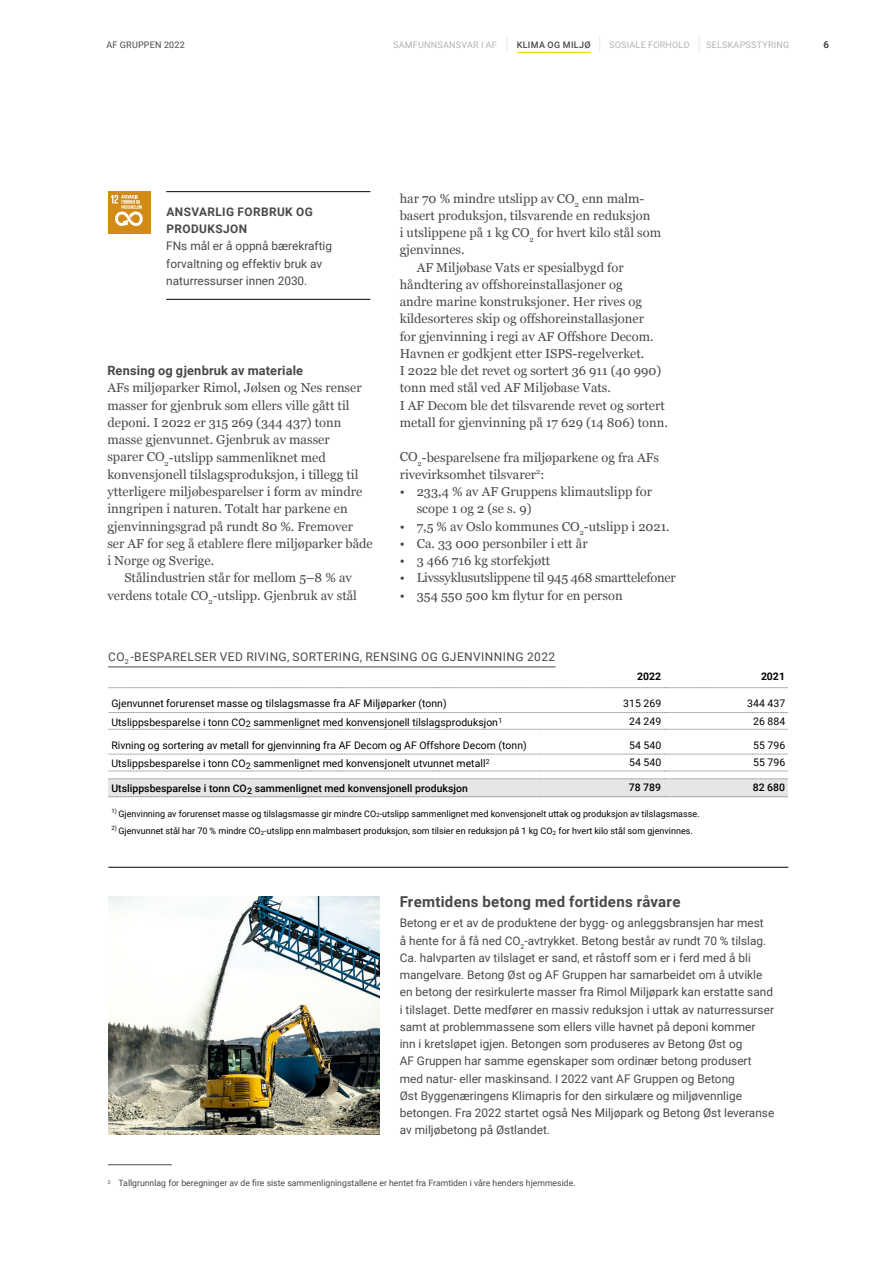
<style>
.page{position:relative;width:893px;height:1263px;background:#fff}
.page>*{position:absolute;margin:0;border:0;box-sizing:border-box;transform-origin:0 0}
.t1{font:700 15px "Roboto";letter-spacing:.02em;color:#484847}
.t2{font:12.9px/17.2px "Georgia";color:#494948}
.t3{font:12.9px "Georgia";letter-spacing:-.02em;color:#494948}
.t4{font:700 12.75px "Roboto";letter-spacing:.015em;color:#484847}
.t5{font:12px "Roboto";letter-spacing:.035em;color:#494948}
.t6{font:11.85px/17.2px "Roboto";color:#494948}
.t7{font:700 11.85px/17.2px "Roboto";letter-spacing:.035em;color:#494948}
.t8{font:10.5px "Roboto";color:#000}
.t9{font:500 10.5px "Roboto";color:#000}
.t10{font:700 10.5px "Roboto";letter-spacing:-.005em;color:#000}
.t11{font:700 9.75px "Roboto";color:#484847}
.t12{font:9px "Roboto";color:#000}
.t13{font:9px "Roboto";letter-spacing:.025em;color:#b1b2b3}
.t14{font:9px "Roboto";letter-spacing:.025em;color:#494948}
.t15{font:500 9px "Roboto";letter-spacing:.035em;color:#484847}
.t16{font:8.7px "Roboto";color:#484847}
.t17{font:7.05px "Roboto";color:#494948}
.s1{font-size:6px}
</style>
<div class="page">
<svg style="left:699px;top:35px;width:1px;height:18px"></svg>
<svg style="left:599px;top:35px;width:1px;height:18px"></svg>
<svg style="left:506px;top:36px;width:2px;height:17px"></svg>
<img style="left:108px;top:896px;width:271px;height:238px">
<hr style="left:108px;top:867px;width:680px;height:1px;background:#000">
<div style="left:108px;top:191px;width:42px;height:43px;background:#d18b16"></div>
<svg style="left:111px;top:195px;width:32px;height:31px"></svg>
<hr style="left:166px;top:191px;width:204px;height:1px;background:#000">
<hr style="left:166px;top:299px;width:204px;height:1px;background:#000">
<hr style="left:108px;top:1164px;width:64px;height:1px;background:#494948">
<svg style="left:109px;top:687px;width:679px;height:1px"></svg>
<svg style="left:109px;top:712px;width:679px;height:1px"></svg>
<svg style="left:109px;top:729px;width:679px;height:1px"></svg>
<svg style="left:109px;top:754px;width:679px;height:1px"></svg>
<svg style="left:109px;top:771px;width:679px;height:1px"></svg>
<div style="left:109px;top:779px;width:432px;height:17px;background:#e6e6e6"></div>
<div style="left:541px;top:779px;width:123px;height:17px;background:#e6e6e6"></div>
<div style="left:664px;top:779px;width:124px;height:17px;background:#e6e6e6"></div>
<svg style="left:109px;top:778px;width:679px;height:1px"></svg>
<svg style="left:109px;top:796px;width:679px;height:1px"></svg>
<hr style="left:108px;top:666px;width:448px;height:1px;background:#484847">
<hr style="left:517px;top:52px;width:74px;height:1px;background:#ffd900">
<p class="t14" style="left:106px;top:38px;width:80px">AF GRUPPEN 2022</p>
<p class="t13" style="left:609px;top:38px;width:82px">SOSIALE FORHOLD</p>
<p class="t13" style="left:706px;top:38px;width:85px">SELSKAPSSTYRING</p>
<p class="t11" style="left:823px;top:37px;width:7px">6</p>
<p class="t13" style="left:393px;top:38px;width:105px">SAMFUNNSANSVAR I AF</p>
<p class="t15" style="left:517px;top:38px;width:75px">KLIMA OG MILJØ</p>
<p class="t7" style="left:166px;top:202px;width:148px">ANSVARLIG FORBRUK OG<br>PRODUKSJON</p>
<p class="t6" style="left:166px;top:237px;width:167px">FNs mål er å oppnå bærekraftig forvaltning og effektiv bruk av naturressurser innen 2030.</p>
<p class="t4" style="left:107px;top:362px;width:197px">Rensing og gjenbruk av materiale</p>
<p class="t2" style="left:107px;top:379px;width:256px">AFs miljøparker Rimol, Jølsen og Nes renser</p>
<p class="t2" style="left:107px;top:396px;width:244px">masser for gjenbruk som ellers ville gått til</p>
<p class="t2" style="left:107px;top:413px;width:236px">deponi. I 2022 er 315 269 (344 437) tonn</p>
<p class="t2" style="left:107px;top:431px;width:224px">masse gjenvunnet. Gjenbruk av masser</p>
<p class="t2" style="left:107px;top:448px;width:220px">sparer CO<sub>2</sub>-utslipp sammenliknet med</p>
<p class="t2" style="left:107px;top:465px;width:252px">konvensjonell tilslagsproduksjon, i tillegg til</p>
<p class="t2" style="left:107px;top:482px;width:257px">ytterligere miljøbesparelser i form av mindre</p>
<p class="t2" style="left:107px;top:500px;width:242px">inngripen i naturen. Totalt har parkene en</p>
<p class="t2" style="left:107px;top:517px;width:247px">gjenvinningsgrad på rundt 80 %. Fremover</p>
<p class="t2" style="left:107px;top:534px;width:267px">ser AF for seg å etablere flere miljøparker både</p>
<p class="t2" style="left:107px;top:551px;width:108px">i Norge og Sverige.</p>
<p class="t2" style="left:124px;top:569px;width:229px">Stålindustrien står for mellom 5–8 % av</p>
<p class="t2" style="left:107px;top:586px;width:251px">verdens totale CO<sub>2</sub>-utslipp. Gjenbruk av stål</p>
<p class="t2" style="left:400px;top:189px;width:246px">har 70 % mindre utslipp av CO<sub>2</sub> enn malm-</p>
<p class="t2" style="left:400px;top:206px;width:252px">basert produksjon, tilsvarende en reduksjon</p>
<p class="t2" style="left:400px;top:224px;width:263px">i utslippene på 1 kg CO<sub>2</sub> for hvert kilo stål som</p>
<p class="t2" style="left:400px;top:241px;width:66px">gjenvinnes.</p>
<p class="t2" style="left:417px;top:258px;width:208px">AF Miljøbase Vats er spesialbygd for</p>
<p class="t2" style="left:400px;top:275px;width:224px">håndtering av offshoreinstallasjoner og</p>
<p class="t2" style="left:400px;top:293px;width:244px">andre marine konstruksjoner. Her rives og</p>
<p class="t2" style="left:400px;top:310px;width:246px">kildesorteres skip og offshoreinstallasjoner</p>
<p class="t2" style="left:400px;top:327px;width:255px">for gjenvinning i regi av AF Offshore Decom.</p>
<p class="t2" style="left:400px;top:344px;width:246px">Havnen er godkjent etter ISPS-regelverket.</p>
<p class="t2" style="left:400px;top:362px;width:263px">I 2022 ble det revet og sortert 36 911 (40 990)</p>
<p class="t2" style="left:400px;top:379px;width:213px">tonn med stål ved AF Miljøbase Vats.</p>
<p class="t2" style="left:400px;top:396px;width:267px">I AF Decom ble det tilsvarende revet og sortert</p>
<p class="t2" style="left:400px;top:413px;width:270px">metall for gjenvinning på 17 629 (14 806) tonn.</p>
<p class="t2" style="left:400px;top:448px;width:261px">CO<sub>2</sub>-besparelsene fra miljøparkene og fra AFs rivevirksomhet tilsvarer<sup>2</sup>:</p>
<p class="t2" style="left:417px;top:482px;width:237px;text-indent:-17px">• 233,4 % av AF Gruppens klimautslipp for scope 1 og 2 (se s. 9)</p>
<p class="t2" style="left:400px;top:517px;width:271px">• 7,5 % av Oslo kommunes CO<sub>2</sub>-utslipp i 2021.</p>
<p class="t2" style="left:400px;top:534px;width:189px">• Ca. 33 000 personbiler i ett år</p>
<p class="t2" style="left:400px;top:551px;width:152px">• 3 466 716 kg storfekjøtt</p>
<p class="t3" style="left:400px;top:568px;width:278px">• Livssyklusutslippene til 945 468 smarttelefoner</p>
<p class="t2" style="left:400px;top:586px;width:224px">• 354 550 500 km flytur for en person</p>
<p class="t5" style="left:108px;top:648px;width:449px">CO -BESPARELSER VED RIVING, SORTERING, RENSING OG GJENVINNING 2022</p>
<p class="t17" style="left:125px;top:656px;width:5px">2</p>
<p class="t10" style="left:637px;top:669px;width:25px">2022</p>
<p class="t10" style="left:761px;top:669px;width:25px">2021</p>
<p class="t8" style="left:111px;top:696px;width:337px">Gjenvunnet forurenset masse og tilslagsmasse fra AF Miljøparker (tonn)</p>
<p class="t8" style="left:623px;top:696px;width:40px">315 269</p>
<p class="t8" style="left:747px;top:696px;width:40px">344 437</p>
<p class="t8" style="left:111px;top:714px;width:392px">Utslippsbesparelse i tonn CO<sub>2</sub> sammenlignet med konvensjonell tilslagsproduksjon<sup>1</sup></p>
<p class="t8" style="left:629px;top:713px;width:34px">24 249</p>
<p class="t8" style="left:753px;top:713px;width:34px">26 884</p>
<p class="t8" style="left:111px;top:738px;width:417px">Rivning og sortering av metall for gjenvinning fra AF Decom og AF Offshore Decom (tonn)</p>
<p class="t8" style="left:629px;top:738px;width:34px">54 540</p>
<p class="t8" style="left:753px;top:738px;width:34px">55 796</p>
<p class="t8" style="left:111px;top:756px;width:380px">Utslippsbesparelse i tonn CO<sub>2</sub> sammenlignet med konvensjonelt utvunnet metall<sup>2</sup></p>
<p class="t8" style="left:629px;top:755px;width:34px">54 540</p>
<p class="t8" style="left:753px;top:755px;width:34px">55 796</p>
<p class="t9" style="left:111px;top:781px;width:358px">Utslippsbesparelse i tonn CO<sub>2</sub> sammenlignet med konvensjonell produksjon</p>
<p class="t9" style="left:629px;top:780px;width:34px">78 789</p>
<p class="t9" style="left:753px;top:780px;width:34px">82 680</p>
<p class="t12" style="left:111px;top:807px;width:590px"><sup>1)</sup> Gjenvinning av forurenset masse og tilslagsmasse gir mindre CO<span class="s1">2</span>-utslipp sammenlignet med konvensjonelt uttak og produksjon av tilslagsmasse.</p>
<p class="t12" style="left:111px;top:825px;width:583px"><sup>2)</sup> Gjenvunnet stål har 70 % mindre CO<sub>2</sub>-utslipp enn malmbasert produksjon, som tilsier en reduksjon på 1 kg CO<sub>2</sub> for hvert kilo stål som gjenvinnes.</p>
<p class="t1" style="left:400px;top:891px;width:282px">Fremtidens betong med fortidens råvare</p>
<p class="t6" style="left:400px;top:914px;width:376px">Betong er et av de produktene der bygg- og anleggsbransjen har mest<br>å hente for å få ned CO<sub>2</sub>-avtrykket. Betong består av rundt 70 % tilslag.<br>Ca. halvparten av tilslaget er sand, et råstoff som er i ferd med å bli mangelvare. Betong Øst og AF Gruppen har samarbeidet om å utvikle en betong der resirkulerte masser fra Rimol Miljøpark kan erstatte sand i tilslaget. Dette medfører en massiv reduksjon i uttak av naturressurser samt at problemmassene som ellers ville havnet på deponi kommer<br>inn i kretsløpet igjen. Betongen som produseres av Betong Øst og<br>AF Gruppen har samme egenskaper som ordinær betong produsert med natur- eller maskinsand. I 2022 vant AF Gruppen og Betong<br>Øst Byggenæringens Klimapris for den sirkulære og miljøvennlige betongen. Fra 2022 startet også Nes Miljøpark og Betong Øst leveranse av miljøbetong på Østlandet.</p>
<p class="t16" style="left:108px;top:1177px;width:469px"><sup>2</sup> Tallgrunnlag for beregninger av de fire siste sammenligningstallene er hentet fra Framtiden i våre henders hjemmeside.</p>
</div>
